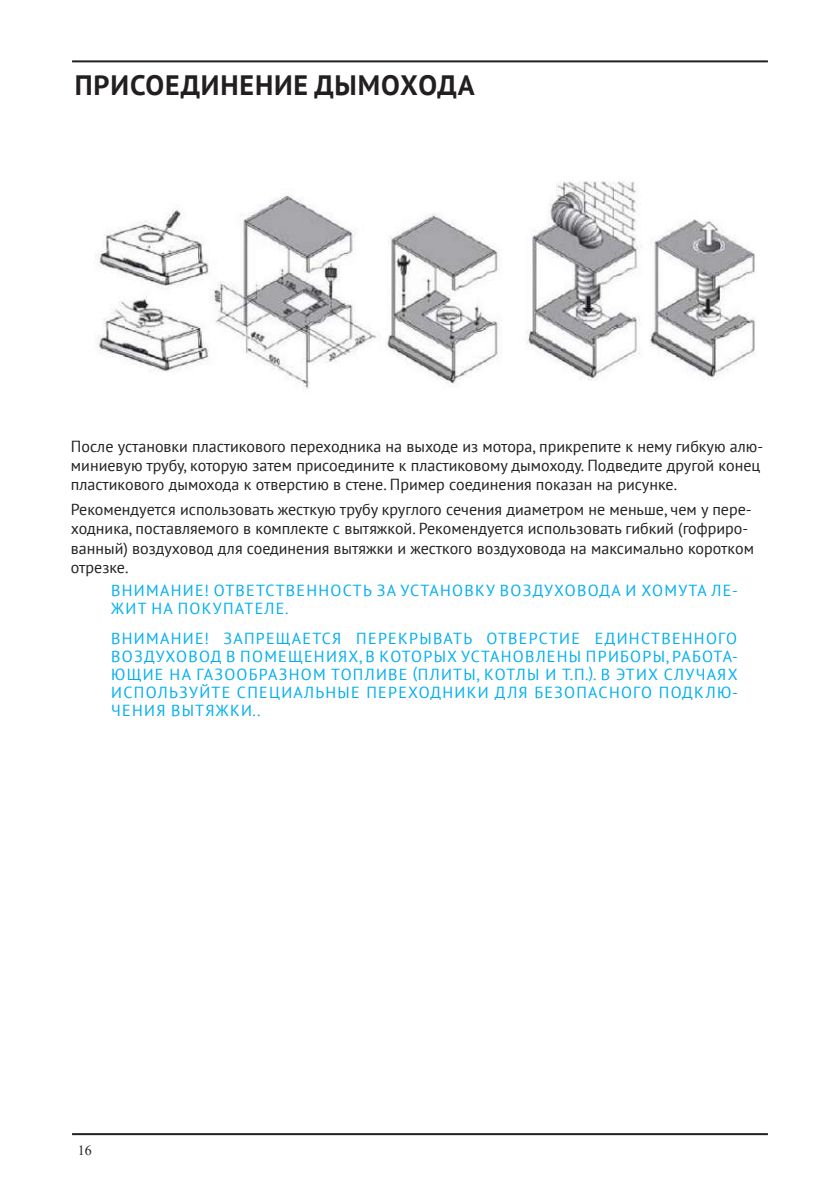
<style>
.page{position:relative;width:840px;height:1191px;background:#fff}
.page>*{position:absolute;margin:0;border:0;box-sizing:border-box;transform-origin:0 0}
.t1{font:700 28px "PT Sans";letter-spacing:.03em;color:#231f20}
.t2{font:16px/19.2px "PT Sans";color:#231f20}
.t3{font:16px/18px "PT Sans";letter-spacing:.08em;color:#00aeef}
.t4{font:14px "Times New Roman";color:#231f20}
</style>
<div class="page">
<hr style="left:72px;top:60px;width:695px;height:2px;background:#231f20">
<hr style="left:72px;top:1133px;width:695px;height:2px;background:#231f20">
<img style="left:95px;top:181px;width:660px;height:208px">
<h1 class="t1" style="left:75px;top:67px;width:401px">ПРИСОЕДИНЕНИЕ ДЫМОХОДА</h1>
<p class="t2" style="left:71px;top:436px;width:693px">После установки пластикового переходника на выходе из мотора, прикрепите к нему гибкую алю&shy;миниевую трубу, которую затем присоедините к пластиковому дымоходу. Подведите другой конец пластикового дымохода к отверстию в стене. Пример соединения показан на рисунке.</p>
<p class="t2" style="left:71px;top:499px;width:684px">Рекомендуется использовать жесткую трубу круглого сечения диаметром не меньше, чем у пере&shy;ходника, поставляемого в комплекте с вытяжкой. Рекомендуется использовать гибкий (гофриро&shy;ванный) воздуховод для соединения вытяжки и жесткого воздуховода на максимально коротком отрезке.</p>
<p class="t3" style="left:111px;top:581px;width:627px">ВНИМАНИЕ! ОТВЕТСТВЕННОСТЬ ЗА УСТАНОВКУ ВОЗДУХОВОДА И ХОМУТА ЛЕ-<br>ЖИТ НА ПОКУПАТЕЛЕ.</p>
<p class="t3" style="left:111px;top:629px;width:627px;text-align:justify">ВНИМАНИЕ! ЗАПРЕЩАЕТСЯ ПЕРЕКРЫВАТЬ ОТВЕРСТИЕ ЕДИНСТВЕННОГО ВОЗДУХОВОД В ПОМЕЩЕНИЯХ, В КОТОРЫХ УСТАНОВЛЕНЫ ПРИБОРЫ, РАБОТА-ЮЩИЕ НА ГАЗООБРАЗНОМ ТОПЛИВЕ (ПЛИТЫ, КОТЛЫ И Т.П.). В ЭТИХ СЛУЧАЯХ ИСПОЛЬЗУЙТЕ СПЕЦИАЛЬНЫЕ ПЕРЕХОДНИКИ ДЛЯ БЕЗОПАСНОГО ПОДКЛЮ-ЧЕНИЯ ВЫТЯЖКИ..</p>
<p class="t4" style="left:78px;top:1140px;width:15px">16</p>
</div>
